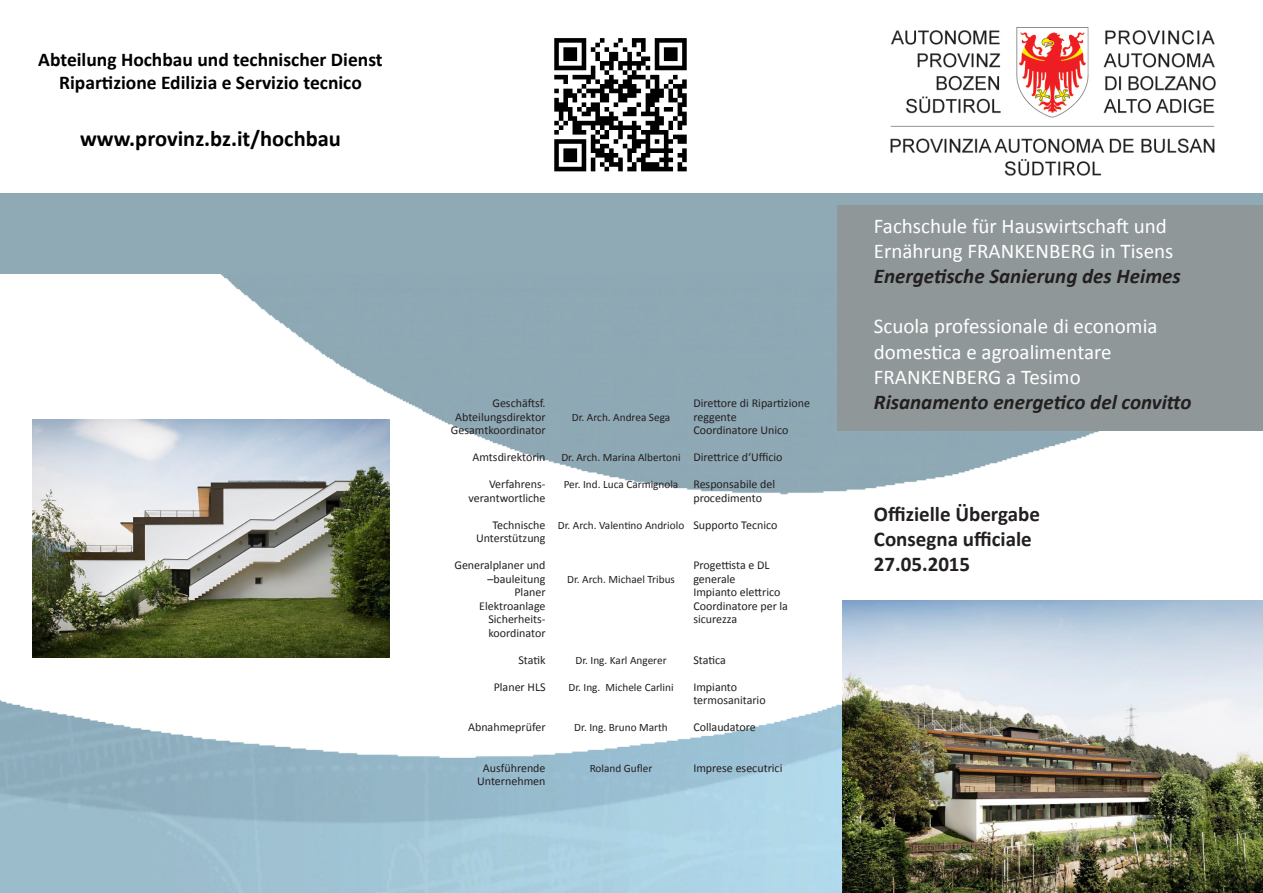
<style>
.page{position:relative;width:1263px;height:893px;background:#fff}
.page>*{position:absolute;margin:0;border:0;box-sizing:border-box;transform-origin:0 0}
.t1{font:700 22.5px "Calibri";color:#000}
.t2{font:21px/25.2px "Calibri";color:#fff}
.t3{font:italic 700 21px "Calibri";color:#231f20}
.t4{font:700 21px "Calibri";color:#231f20}
.t5{font:700 19.5px "Calibri";color:#000}
.t6{font:12px/13.5px "Calibri";color:#231f20}
.t7{font:11.25px "Calibri";color:#231f20}
</style>
<div class="page">
<img style="left:0;top:273px;width:1099px;height:620px">
<img style="left:890px;top:27px;width:326px;height:149px">
<img style="left:554px;top:38px;width:133px;height:134px">
<div style="left:838px;top:205px;width:425px;height:226px;background:#8f9799"></div>
<div style="left:1068px;top:511px;width:195px;height:143px;background:#fff"></div>
<img style="left:842px;top:601px;width:421px;height:292px">
<img style="left:33px;top:420px;width:356px;height:237px">
<p class="t5" style="left:38px;top:47px;width:346px">Abteilung Hochbau und technischer Dienst</p>
<p class="t5" style="left:59px;top:70px;width:304px">Ripartizione Edilizia e Servizio tecnico</p>
<p class="t1" style="left:80px;top:125px;width:262px">www.provinz.bz.it/hochbau</p>
<p class="t2" style="left:874px;top:213px;width:301px">Fachschule für Hauswirtschaft und<br>Ernährung FRANKENBERG in Tisens</p>
<p class="t3" style="left:874px;top:263px;width:308px">Energetische Sanierung des Heimes</p>
<p class="t2" style="left:874px;top:314px;width:285px">Scuola professionale di economia domestica e agroalimentare<br>FRANKENBERG a Tesimo</p>
<p class="t6" style="left:492px;top:397px;width:55px">Geschäftsf.</p>
<p class="t3" style="left:874px;top:389px;width:319px">Risanamento energetico del convitto</p>
<p class="t6" style="left:455px;top:410px;width:92px">Abteilungsdirektor</p>
<p class="t6" style="left:451px;top:424px;width:96px">Gesamtkoordinator</p>
<p class="t6" style="left:472px;top:451px;width:75px">Amtsdirektorin</p>
<p class="t6" style="left:489px;top:478px;width:58px">Verfahrens-</p>
<p class="t6" style="left:469px;top:491px;width:79px">verantwortliche</p>
<p class="t6" style="left:492px;top:518px;width:55px">Technische</p>
<p class="t6" style="left:476px;top:532px;width:71px">Unterstützung</p>
<p class="t6" style="left:454px;top:559px;width:93px;text-align:right">Generalplaner und –bauleitung</p>
<p class="t6" style="left:514px;top:586px;width:33px">Planer</p>
<p class="t6" style="left:479px;top:599px;width:68px">Elektroanlage</p>
<p class="t6" style="left:488px;top:613px;width:59px">Sicherheits-</p>
<p class="t6" style="left:488px;top:626px;width:59px">koordinator</p>
<p class="t6" style="left:518px;top:653px;width:29px">Statik</p>
<p class="t6" style="left:494px;top:680px;width:53px">Planer HLS</p>
<p class="t6" style="left:468px;top:721px;width:79px">Abnahmeprüfer</p>
<p class="t6" style="left:477px;top:761px;width:70px;text-align:center">Ausführende<br>Unternehmen</p>
<p class="t6" style="left:693px;top:397px;width:118px">Direttore di Ripartizione reggente</p>
<p class="t6" style="left:693px;top:424px;width:97px">Coordinatore Unico</p>
<p class="t6" style="left:693px;top:451px;width:91px">Direttrice d‘Ufficio</p>
<p class="t6" style="left:693px;top:478px;width:83px">Responsabile del</p>
<p class="t6" style="left:693px;top:491px;width:70px">procedimento</p>
<p class="t6" style="left:693px;top:518px;width:86px">Supporto Tecnico</p>
<p class="t6" style="left:693px;top:559px;width:78px">Progettista e DL</p>
<p class="t6" style="left:693px;top:572px;width:44px">generale</p>
<p class="t6" style="left:693px;top:586px;width:89px">Impianto elettrico</p>
<p class="t6" style="left:693px;top:599px;width:96px">Coordinatore per la sicurezza</p>
<p class="t6" style="left:693px;top:653px;width:34px">Statica</p>
<p class="t6" style="left:693px;top:680px;width:45px">Impianto</p>
<p class="t6" style="left:693px;top:694px;width:74px">termosanitario</p>
<p class="t6" style="left:693px;top:721px;width:64px">Collaudatore</p>
<p class="t6" style="left:693px;top:761px;width:91px">Imprese esecutrici</p>
<p class="t7" style="left:572px;top:410px;width:100px">Dr. Arch. Andrea Sega</p>
<p class="t7" style="left:561px;top:450px;width:121px">Dr. Arch. Marina Albertoni</p>
<p class="t7" style="left:564px;top:477px;width:116px">Per. Ind. Luca Carmignola</p>
<p class="t7" style="left:558px;top:518px;width:128px">Dr. Arch. Valentino Andriolo</p>
<p class="t4" style="left:874px;top:500px;width:168px">Offizielle Übergabe</p>
<p class="t4" style="left:874px;top:525px;width:159px">Consegna ufficiale</p>
<p class="t4" style="left:874px;top:551px;width:98px">27.05.2015</p>
<p class="t7" style="left:567px;top:572px;width:109px">Dr. Arch. Michael Tribus</p>
<p class="t7" style="left:575px;top:653px;width:93px">Dr. Ing. Karl Angerer</p>
<p class="t7" style="left:568px;top:680px;width:107px">Dr. Ing. Michele Carlini</p>
<p class="t7" style="left:574px;top:720px;width:95px">Dr. Ing. Bruno Marth</p>
<p class="t7" style="left:590px;top:761px;width:64px">Roland Gufler</p>
</div>
